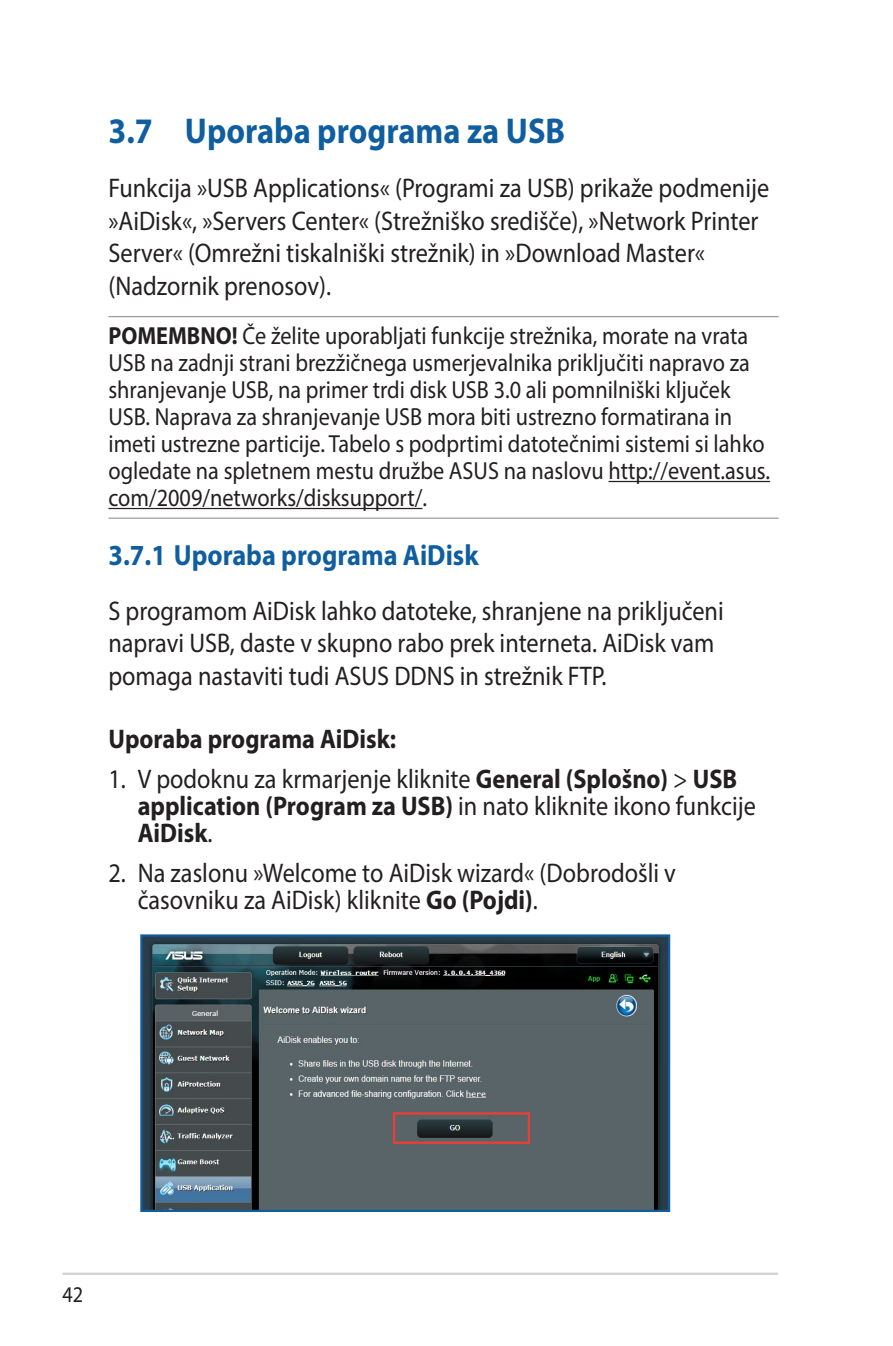
<style>
.page{position:relative;width:893px;height:1346px;background:#fff}
.page>*{position:absolute;margin:0;border:0;box-sizing:border-box;transform-origin:0 0}
.t1{font:700 36px "Myriad Pro";color:#0f5ea0;scale:.9 1}
.t2{font:700 29.25px "Myriad Pro";color:#0f5ea0;scale:.9 1}
.t3{font:27px/32.4px "Myriad Pro";color:#231f20;scale:.9 1}
.t4{font:700 27px "Myriad Pro";color:#231f20;scale:.9 1}
.t5{font:24.75px/27px "Myriad Pro";color:#231f20;scale:.9 1}
.t6{font:22.5px "Myriad Pro";color:#231f20;scale:.9 1}
.s1{font-weight:700}
</style>
<div class="page">
<hr style="left:63px;top:1272px;width:715px;height:3px;background:#d1d2d4">
<hr style="left:108px;top:316px;width:671px;height:1px;background:#939598">
<hr style="left:608px;top:481px;width:162px;height:1px;background:#231f20">
<hr style="left:108px;top:518px;width:671px;height:1px;background:#939598">
<hr style="left:108px;top:508px;width:314px;height:1px;background:#231f20">
<img style="left:143px;top:937px;width:524px;height:272px">
<div style="left:140px;top:934px;width:530px;height:278px;border:2px solid #0f5ea0"></div>
<div style="left:393px;top:1112px;width:137px;height:32px;border:2px solid #ee3e34"></div>
<h1 class="t1" style="left:108px;top:107px;width:509px">3.7 Uporaba programa za USB</h1>
<p class="t3" style="left:108px;top:172px;width:736px">Funkcija »USB Applications« (Programi za USB) prikaže podmenije »AiDisk«, »Servers Center« (Strežniško središče), »Network Printer Server« (Omrežni tiskalniški strežnik) in »Download Master« (Nadzornik prenosov).</p>
<p class="t5" style="left:108px;top:322px;width:737px"><span class="s1">POMEMBNO!</span> Če želite uporabljati funkcije strežnika, morate na vrata USB na zadnji strani brezžičnega usmerjevalnika priključiti napravo za shranjevanje USB, na primer trdi disk USB 3.0 ali pomnilniški ključek USB. Naprava za shranjevanje USB mora biti ustrezno formatirana in imeti ustrezne particije. Tabelo s podprtimi datotečnimi sistemi si lahko ogledate na spletnem mestu družbe ASUS na naslovu http://event.asus. com/2009/networks/disksupport/.</p>
<p class="t2" style="left:108px;top:536px;width:413px">3.7.1 Uporaba programa AiDisk</p>
<p class="t3" style="left:108px;top:594px;width:685px">S programom AiDisk lahko datoteke, shranjene na priključeni napravi USB, daste v skupno rabo prek interneta. AiDisk vam pomaga nastaviti tudi ASUS DDNS in strežnik FTP.</p>
<p class="t4" style="left:108px;top:722px;width:321px">Uporaba programa AiDisk:</p>
<p class="t3" style="left:138px;top:765px;width:688px;line-height:27px;text-indent:-29px">1. V podoknu za krmarjenje kliknite <span class="s1">General (Splošno)</span> &gt; <span class="s1">USB application (Program za USB)</span> in nato kliknite ikono funkcije<br><span class="s1">AiDisk</span>.</p>
<p class="t3" style="left:138px;top:859px;width:600px;line-height:27px;text-indent:-29px">2. Na zaslonu »Welcome to AiDisk wizard« (Dobrodošli v časovniku za AiDisk) kliknite <span class="s1">Go (Pojdi)</span>.</p>
<p class="t6" style="left:63px;top:1281px;width:25px">42</p>
</div>
